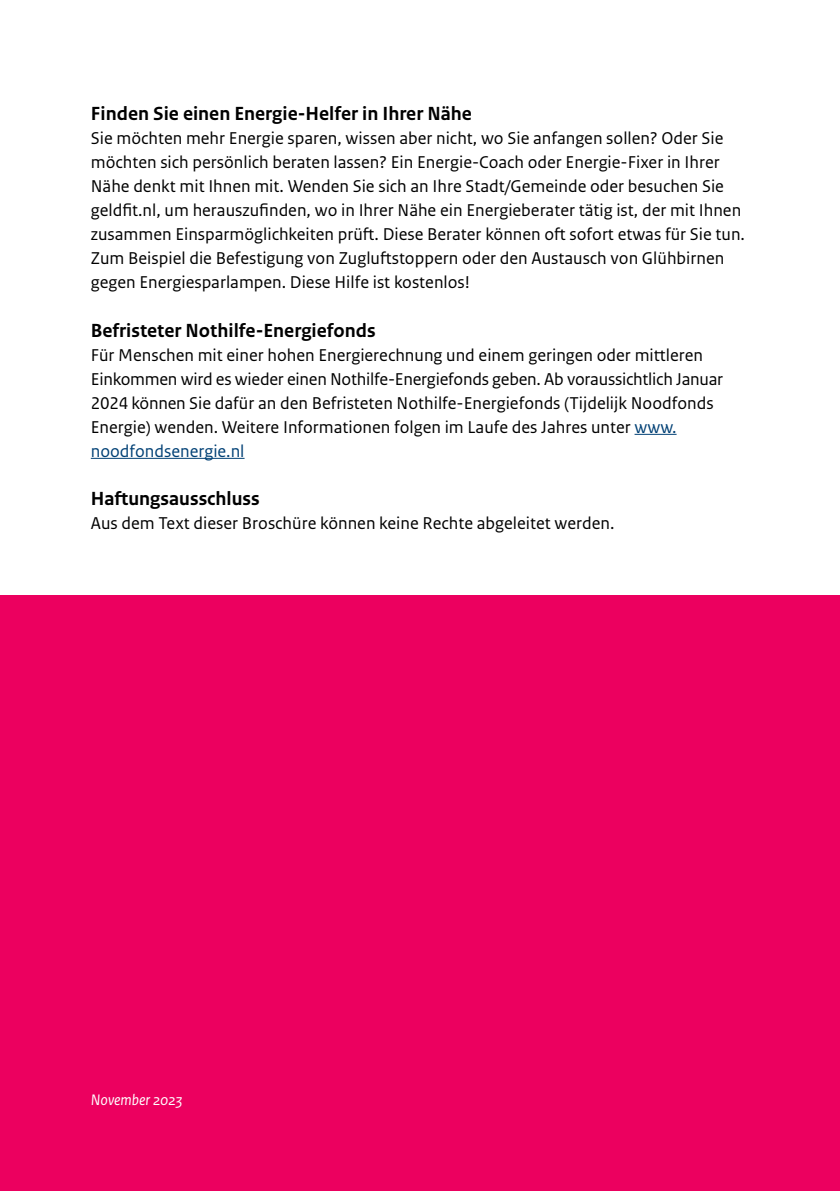
<style>
.page{position:relative;width:840px;height:1191px;background:#fff}
.page>*{position:absolute;margin:0;border:0;box-sizing:border-box;transform-origin:0 0}
.H4_05_RO_Alineakop_Sans{font:700 20px "Rijksoverheid Sans Text";color:#000}
.P_10_RO_Broodtekst_Sans{font:18px/24px "Rijksoverheid Sans Text";color:#000}
.P_13_RO_Fotobijschrift{font:italic 16px "Rijksoverheid Sans Text";color:#fff}
.s1{color:#004075}
</style>
<div class="page">
<hr style="left:634px;top:434px;width:42px;height:1px;background:#004075">
<hr style="left:91px;top:458px;width:153px;height:1px;background:#004075">
<div style="left:0;top:595px;width:839px;height:596px;background:#ec005f"></div>
<h2 class="H4_05_RO_Alineakop_Sans" style="left:91px;top:103px;width:382px">Finden Sie einen Energie-Helfer in Ihrer Nähe</h2>
<p class="P_10_RO_Broodtekst_Sans" style="left:91px;top:127px;width:655px">Sie möchten mehr Energie sparen, wissen aber nicht, wo Sie anfangen sollen? Oder Sie möchten sich persönlich beraten lassen? Ein Energie-Coach oder Energie-Fixer in Ihrer Nähe denkt mit Ihnen mit. Wenden Sie sich an Ihre Stadt/Gemeinde oder besuchen Sie geldfit.nl, um herauszufinden, wo in Ihrer Nähe ein Energieberater tätig ist, der mit Ihnen zusammen Einsparmöglichkeiten prüft. Diese Berater können oft sofort etwas für Sie tun.<br>Zum Beispiel die Befestigung von Zugluftstoppern oder den Austausch von Glühbirnen gegen Energiesparlampen. Diese Hilfe ist kostenlos!</p>
<h2 class="H4_05_RO_Alineakop_Sans" style="left:91px;top:319px;width:286px">Befristeter Nothilfe-Energiefonds</h2>
<p class="P_10_RO_Broodtekst_Sans" style="left:91px;top:343px;width:633px">Für Menschen mit einer hohen Energierechnung und einem geringen oder mittleren Einkommen wird es wieder einen Nothilfe-Energiefonds geben. Ab voraussichtlich Januar 2024 können Sie dafür an den Befristeten Nothilfe-Energiefonds (Tijdelijk Noodfonds Energie) wenden. Weitere Informationen folgen im Laufe des Jahres unter <span class="s1">www. noodfondsenergie.nl</span></p>
<h2 class="H4_05_RO_Alineakop_Sans" style="left:91px;top:487px;width:170px">Haftungsausschluss</h2>
<p class="P_10_RO_Broodtekst_Sans" style="left:91px;top:511px;width:525px">Aus dem Text dieser Broschüre können keine Rechte abgeleitet werden.</p>
<p class="P_13_RO_Fotobijschrift" style="left:91px;top:1090px;width:93px">November 2023</p>
</div>
